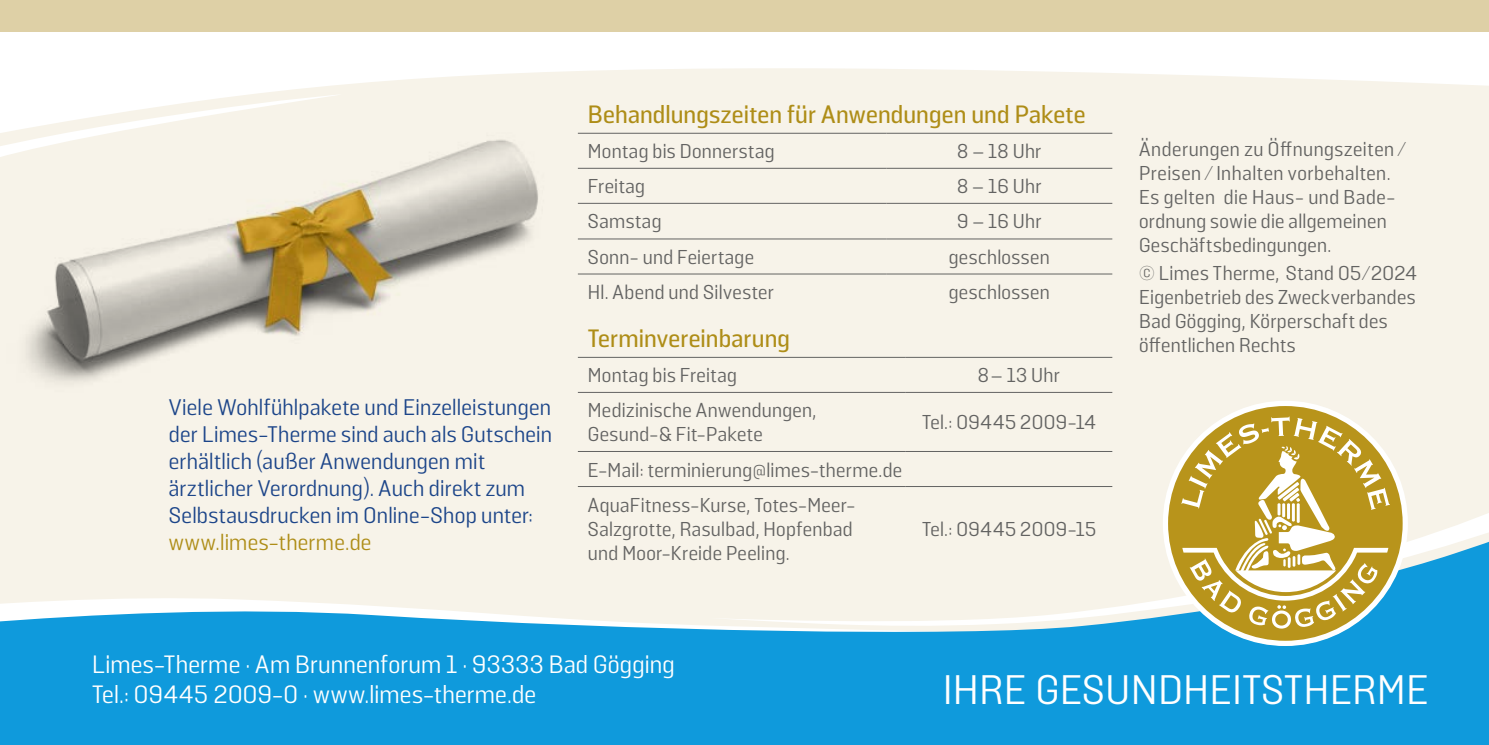
<style>
.page{position:relative;width:1489px;height:745px;background:#fff}
.page>*{position:absolute;margin:0;border:0;box-sizing:border-box;transform-origin:0 0}
.t1{font:41px "Solido";letter-spacing:.02em;color:#fff}
.t2{font:25px/30px "Solido";letter-spacing:.01em;color:#fff}
.t3{font:500 25px "Solido";letter-spacing:.005em;color:#ae8d17}
.t4{font:22.5px/27px "Solido";letter-spacing:.01em;color:#1c4589}
.t5{font:22.5px "Solido";letter-spacing:.01em;color:#ae8d17}
.t6{font:20px/24px "Solido";letter-spacing:.02em;color:#636362}
</style>
<div class="page">
<div style="left:0;top:0;width:1488px;height:744px;background:#f7f3e9"></div>
<img style="left:26px;top:139px;width:512px;height:243px">
<svg style="left:0;top:31px;width:1488px;height:103px"></svg>
<svg style="left:0;top:93px;width:347px;height:72px"></svg>
<svg style="left:1407px;top:513px;width:81px;height:19px"></svg>
<svg style="left:0;top:532px;width:1488px;height:108px"></svg>
<div style="left:0;top:640px;width:1488px;height:104px;background:#0f9adc"></div>
<hr style="left:578px;top:133px;width:308px;height:1px;background:#636362">
<hr style="left:886px;top:133px;width:226px;height:1px;background:#636362">
<hr style="left:578px;top:168px;width:308px;height:1px;background:#636362">
<hr style="left:886px;top:168px;width:226px;height:1px;background:#636362">
<hr style="left:578px;top:203px;width:308px;height:1px;background:#636362">
<hr style="left:886px;top:203px;width:226px;height:1px;background:#636362">
<hr style="left:578px;top:238px;width:308px;height:1px;background:#636362">
<hr style="left:886px;top:238px;width:226px;height:1px;background:#636362">
<hr style="left:578px;top:273px;width:308px;height:1px;background:#636362">
<hr style="left:886px;top:273px;width:226px;height:1px;background:#636362">
<hr style="left:578px;top:357px;width:327px;height:1px;background:#636362">
<hr style="left:905px;top:357px;width:207px;height:1px;background:#636362">
<hr style="left:578px;top:392px;width:327px;height:1px;background:#636362">
<hr style="left:905px;top:392px;width:207px;height:1px;background:#636362">
<hr style="left:578px;top:451px;width:327px;height:1px;background:#636362">
<hr style="left:905px;top:451px;width:207px;height:1px;background:#636362">
<hr style="left:578px;top:486px;width:327px;height:1px;background:#636362">
<hr style="left:905px;top:486px;width:207px;height:1px;background:#636362">
<svg style="left:1163px;top:406px;width:244px;height:239px"></svg>
<svg style="left:1181px;top:416px;width:208px;height:212px;background:#c8b464"></svg>
<div style="left:1162px;top:400px;width:245px;height:245px;border:5px solid #fff;border-radius:50%"></div>
<div style="left:0;top:0;width:1488px;height:31px;background:#ded0a6"></div>
<p class="t4" style="left:169px;top:394px;width:385px">Viele Wohlfühlpakete und Einzelleistungen der Limes-Therme sind auch als Gutschein erhältlich (außer Anwendungen mit ärztlicher Verordnung). Auch direkt zum Selbstausdrucken im Online-Shop unter:</p>
<p class="t5" style="left:169px;top:528px;width:204px">www.limes-therme.de</p>
<p class="t3" style="left:588px;top:100px;width:499px">Behandlungszeiten für Anwendungen und Pakete</p>
<p class="t6" style="left:588px;top:140px;width:188px">Montag bis Donnerstag</p>
<p class="t6" style="left:957px;top:140px;width:86px">8 – 18 Uhr</p>
<p class="t6" style="left:588px;top:175px;width:59px">Freitag</p>
<p class="t6" style="left:957px;top:175px;width:86px">8 – 16 Uhr</p>
<p class="t6" style="left:588px;top:210px;width:75px">Samstag</p>
<p class="t6" style="left:957px;top:210px;width:86px">9 – 16 Uhr</p>
<p class="t6" style="left:588px;top:246px;width:168px">Sonn- und Feiertage</p>
<p class="t6" style="left:948px;top:246px;width:102px">geschlossen</p>
<p class="t6" style="left:588px;top:281px;width:188px">Hl. Abend und Silvester</p>
<p class="t6" style="left:948px;top:281px;width:102px">geschlossen</p>
<p class="t3" style="left:588px;top:324px;width:204px">Terminvereinbarung</p>
<p class="t6" style="left:588px;top:364px;width:151px">Montag bis Freitag</p>
<p class="t6" style="left:977px;top:364px;width:83px">8– 13 Uhr</p>
<p class="t6" style="left:588px;top:399px;width:230px">Medizinische Anwendungen,<br>Gesund-&amp; Fit-Pakete</p>
<p class="t6" style="left:922px;top:411px;width:175px">Tel.: 09445 2009-14</p>
<p class="t6" style="left:588px;top:452px;width:316px;line-height:35px">E-Mail: terminierung@limes-therme.de<br>AquaFitness-Kurse, Totes-Meer-</p>
<p class="t6" style="left:588px;top:517px;width:266px">Salzgrotte, Rasulbad, Hopfenbad und Moor-Kreide Peeling.</p>
<p class="t6" style="left:922px;top:517px;width:175px">Tel.: 09445 2009-15</p>
<p class="t6" style="left:1138px;top:138px;width:269px">Änderungen zu Öffnungszeiten /<br>Preisen / Inhalten vorbehalten.<br>Es gelten die Haus- und Bade&shy;ordnung sowie die allgemeinen<br>Geschäftsbedingungen.</p>
<p class="t6" style="left:1138px;top:261px;width:279px">© Limes Therme, Stand 05/2024<br>Eigenbetrieb des Zweckverbandes<br>Bad Gögging, Körperschaft des öffentlichen Rechts</p>
<p class="t2" style="left:92px;top:650px;width:584px">Limes-Therme · Am Brunnenforum 1 · 93333 Bad Gögging<br>Tel.: 09445 2009-0 · www.limes-therme.de</p>
<h1 class="t1" style="left:943px;top:665px;width:486px">IHRE GESUNDHEITSTHERME</h1>
</div>
